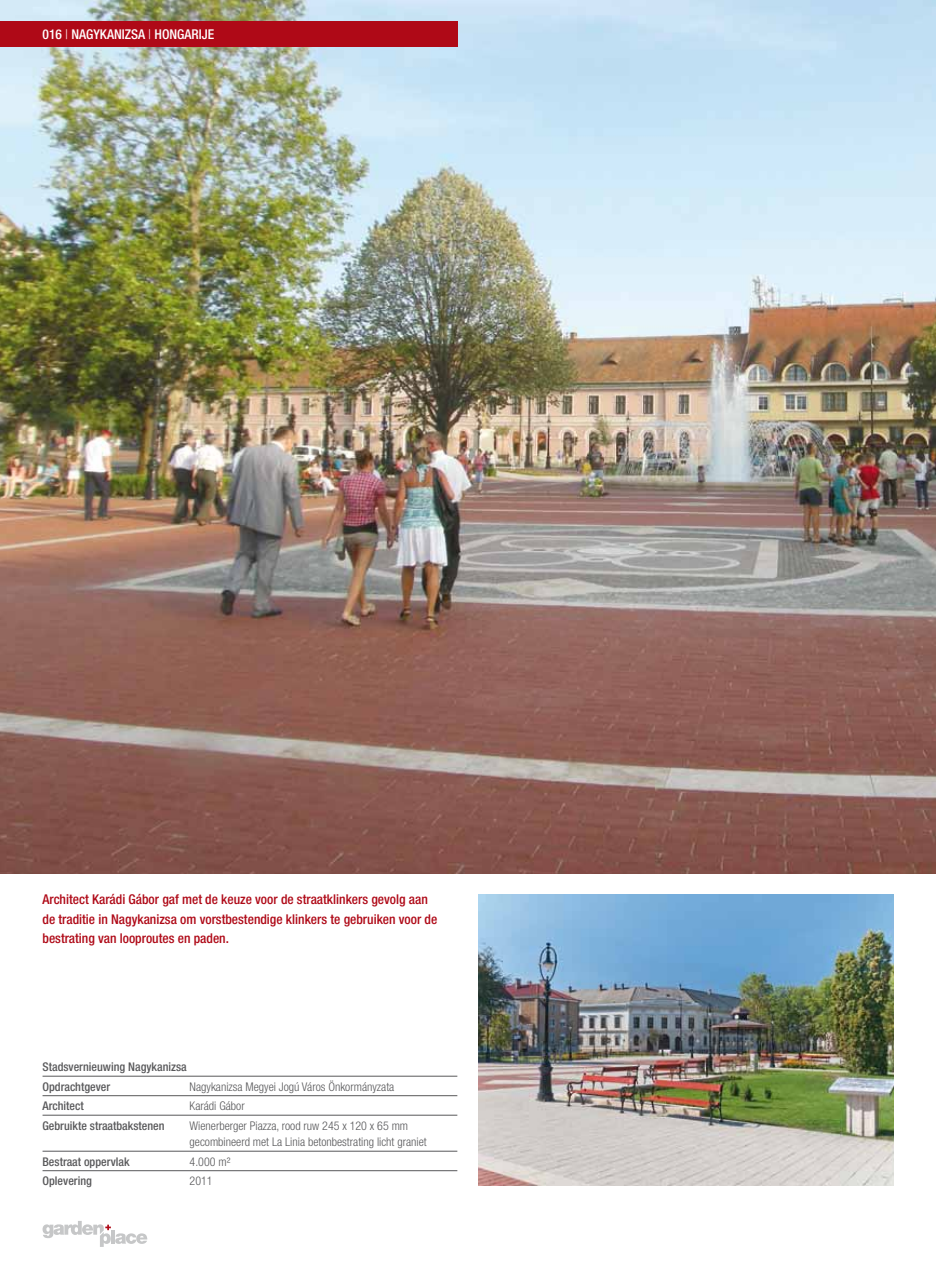
<style>
.page{position:relative;width:936px;height:1263px;background:#fff}
.page>*{position:absolute;margin:0;border:0;box-sizing:border-box;transform-origin:0 0}
.t1{font:500 condensed 13.5px/19.5px "Helvetica Neue LT Pro";color:#af0917}
.t2{font:500 condensed 13.5px "Helvetica Neue LT Pro";color:#fff}
.t3{font:300 condensed 12px/16.5px "Helvetica Neue LT Pro";color:#58585a}
.t4{font:500 condensed 12px/19.5px "Helvetica Neue LT Pro";color:#58585a}
.s1{font-weight:300}
</style>
<div class="page">
<svg style="left:43px;top:1221px;width:104px;height:26px"></svg>
<img style="left:0;top:0;width:935px;height:873px">
<div style="left:0;top:21px;width:457px;height:26px;background:#af0917"></div>
<hr style="left:43px;top:1076px;width:414px;height:1px;background:#58585a">
<hr style="left:43px;top:1095px;width:414px;height:1px;background:#58585a">
<hr style="left:43px;top:1115px;width:414px;height:1px;background:#58585a">
<hr style="left:43px;top:1151px;width:414px;height:1px;background:#58585a">
<hr style="left:43px;top:1170px;width:414px;height:1px;background:#58585a">
<img style="left:478px;top:894px;width:415px;height:291px">
<p class="t2" style="left:43px;top:27px;width:173px">016 <span class="s1">|</span> Nagykanizsa <span class="s1">|</span> Hongarije</p>
<p class="t1" style="left:43px;top:889px;width:396px">Architect Karádi Gábor gaf met de keuze voor de straatklinkers gevolg aan de traditie in Nagykanizsa om vorstbestendige klinkers te gebruiken voor de bestrating van looproutes en paden.</p>
<p class="t4" style="left:43px;top:1057px;width:146px">Stadsvernieuwing Nagykanizsa<br>Opdrachtgever</p>
<p class="t3" style="left:190px;top:1078px;width:206px">Nagykanizsa Megyei Jogú Város Önkormányzata</p>
<p class="t4" style="left:43px;top:1096px;width:43px">Architect</p>
<p class="t3" style="left:190px;top:1097px;width:57px">Karádi Gábor</p>
<p class="t4" style="left:43px;top:1115px;width:123px">Gebruikte straatbakstenen</p>
<p class="t3" style="left:190px;top:1117px;width:239px">Wienerberger Piazza, rood ruw 245 x 120 x 65 mm gecombineerd met La Linia betonbestrating licht graniet</p>
<p class="t4" style="left:43px;top:1151px;width:89px">Bestraat oppervlak</p>
<p class="t3" style="left:190px;top:1153px;width:42px">4.000 m²</p>
<p class="t4" style="left:43px;top:1171px;width:51px">Oplevering</p>
<p class="t3" style="left:190px;top:1172px;width:25px">2011</p>
</div>
